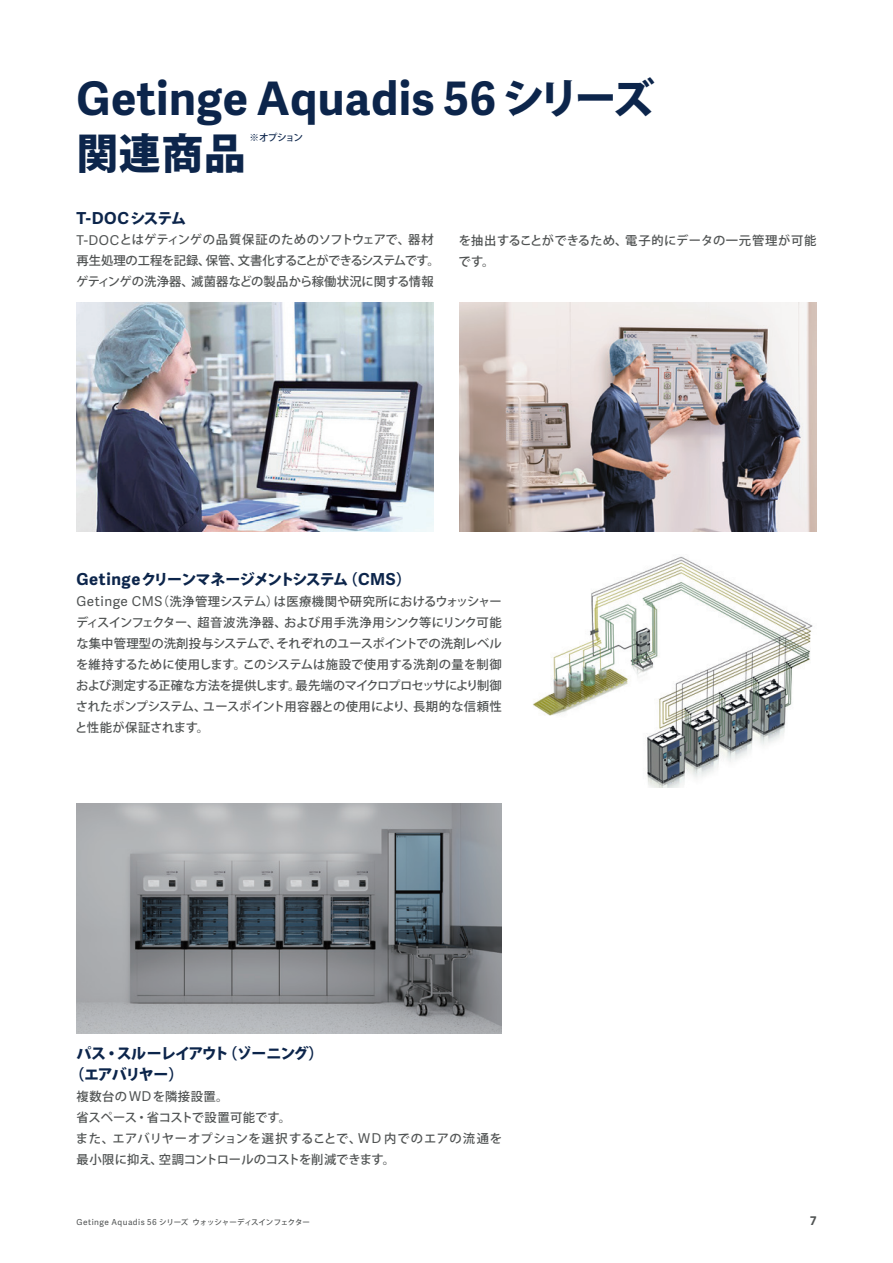
<style>
.page{position:relative;width:893px;height:1263px;background:#fff}
.page>*{position:absolute;margin:0;border:0;box-sizing:border-box;transform-origin:0 0}
.大見出し{font:700 46.2px "Adelle Sans";letter-spacing:.01em;color:#0c254b}
.大見出し-2{font:800 42px "Koz Go Pr 6 N";color:#0c254b}
.本文_見出し{font:700 16.5px "Adelle Sans";color:#0c254b}
.本文_見出し-2{font:800 15px "Koz Go Pr 6 N";letter-spacing:-.07em;color:#0c254b}
.本文_見出し-3{font:800 15px "Koz Go Pr 6 N";letter-spacing:-.05em;color:#0c254b}
.本文{font:500 12.3px/21px "Koz Go Pr 6 N";color:#505353}
.本文-2{font:500 12.3px/21px "Koz Go Pr 6 N";letter-spacing:.02em;color:#505353}
.本文-3{font:500 12.3px "Koz Go Pr 6 N";letter-spacing:.04em;color:#505353}
.t1{font:700 12px "Adelle Sans";color:#505353}
.キャプション{font:500 9.6px "Koz Go Pr 6 N";letter-spacing:-.115em;color:#0c254b}
.t2{font:500 7.5px "Koz Go Pr 6 N";letter-spacing:-.025em;color:#505353}
.s1{font-family:"Koz Go Pr 6 N";font-weight:800;font-size:42px}
.s2{font-family:"Koz Go Pr 6 N";font-weight:800;font-size:15px}
.s3{font-family:"Adelle Sans";font-weight:400;font-size:13.5px}
.s4{font-family:"Adelle Sans";font-weight:700;font-size:16.5px}
.s5{font-family:"Adelle Sans";font-weight:400;font-size:8.25px}
</style>
<div class="page">
<img style="left:77px;top:804px;width:425px;height:229px">
<img style="left:459px;top:302px;width:357px;height:229px">
<img style="left:77px;top:302px;width:357px;height:229px">
<img style="left:533px;top:556px;width:280px;height:232px">
<p class="大見出し" style="left:77px;top:65px;width:579px">Getinge Aquadis 56 <span class="s1">シリーズ</span></p>
<p class="大見出し-2" style="left:77px;top:130px;width:171px">関連商品</p>
<p class="キャプション" style="left:249px;top:132px;width:55px">※オプション</p>
<p class="本文_見出し" style="left:77px;top:206px;width:111px">T-DOC<span class="s2">システム</span></p>
<p class="本文" style="left:76px;top:230px;width:365px"><span class="s3">T-DOC</span>とはゲティンゲの品質保証のためのソフトウェアで、器材再生処理の工程を記録、保管、文書化することができるシステムです。ゲティンゲの洗浄器、滅菌器などの製品から稼働状況に関する情報</p>
<p class="本文-2" style="left:459px;top:230px;width:359px">を抽出することができるため、電子的にデータの一元管理が可能です。</p>
<p class="本文_見出し-2" style="left:77px;top:571px;width:336px"><span class="s4">Getinge</span>クリーンマネージメントシステム（<span class="s4">CMS</span>）</p>
<p class="本文" style="left:75px;top:591px;width:428px;text-align:justify"><span class="s3">Getinge CMS</span>（洗浄管理システム）は医療機関や研究所におけるウォッシャーディスインフェクター、超音波洗浄器、および用手洗浄用シンク等にリンク可能な集中管理型の洗剤投与システムで、それぞれのユースポイントでの洗剤レベルを維持するために使用します。このシステムは施設で使用する洗剤の量を制御および測定する正確な方法を提供します。最先端のマイクロプロセッサにより制御されたポンプシステム、ユースポイント用容器との使用により、長期的な信頼性と性能が保証されます。</p>
<p class="本文_見出し-3" style="left:77px;top:1045px;width:248px">パス・スルーレイアウト（ゾーニング）</p>
<p class="本文_見出し-2" style="left:69px;top:1066px;width:116px">（エアバリヤー）</p>
<p class="本文-3" style="left:77px;top:1089px;width:153px">複数台の<span class="s3">WD</span>を隣接設置。</p>
<p class="本文" style="left:77px;top:1107px;width:216px">省スペース・省コストで設置可能です。</p>
<p class="本文" style="left:76px;top:1128px;width:428px">また、エアバリヤーオプションを選択することで、<span class="s3">WD</span> 内でのエアの流通を最小限に抑え、空調コントロールのコストを削減できます。</p>
<p class="t2" style="left:77px;top:1218px;width:235px"><span class="s5">Getinge Aquadis 56</span> シリーズ ウォッシャーディスインフェクター</p>
<p class="t1" style="left:810px;top:1211px;width:8px">7</p>
</div>
